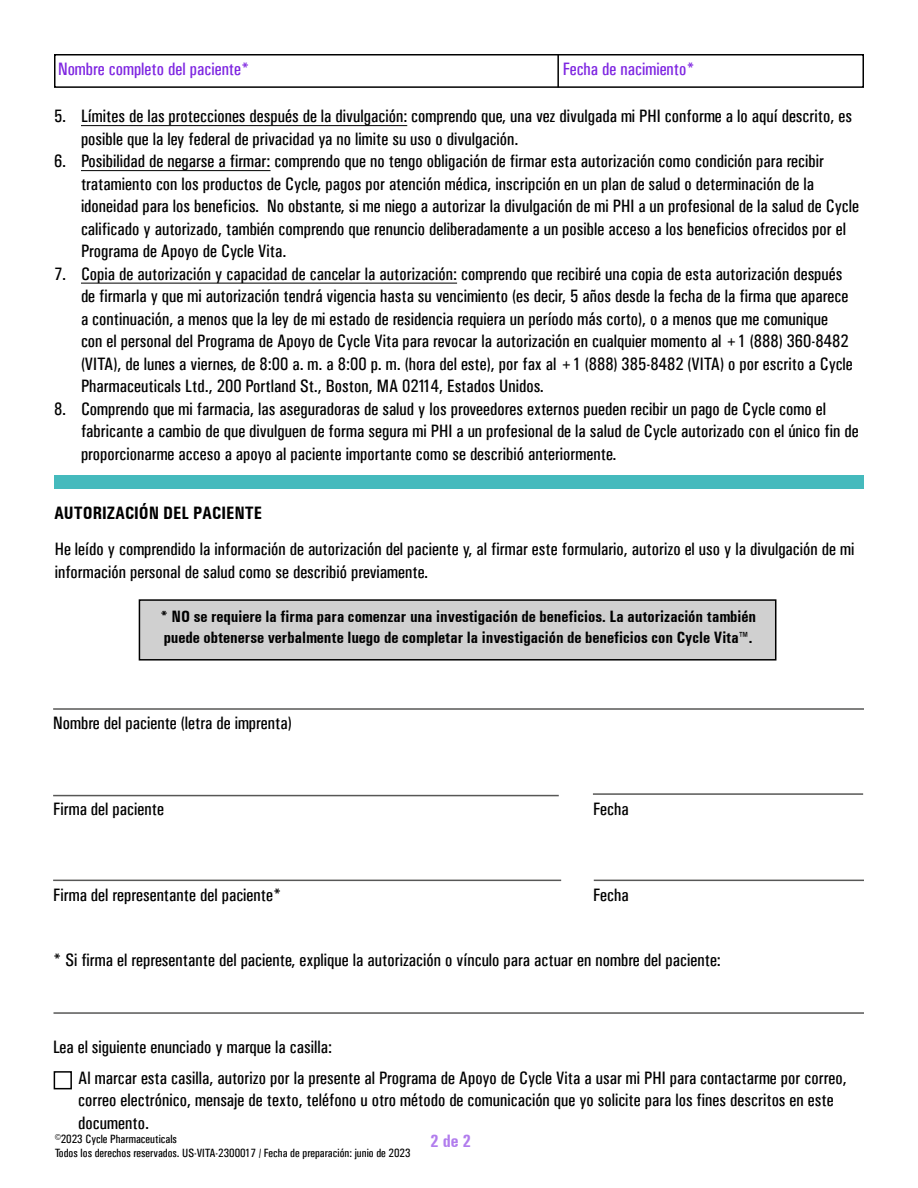
<style>
.page{position:relative;width:918px;height:1188px;background:#fff}
.page>*{position:absolute;margin:0;border:0;box-sizing:border-box;transform-origin:0 0}
.t1{font:18px/22.5px "Univers Condensed";color:#000}
.t2{font:18px "Univers Condensed";color:#7e25e1}
.t3{font:700 condensed 18px "Univers";color:#000}
.t4{font:700 condensed 18px "Univers";color:#b17ced}
.t5{font:700 condensed 16.5px/21px "Univers";color:#000}
.t6{font:12px/14.4px "Univers Condensed";color:#000}
</style>
<div class="page">
<div style="left:54px;top:54px;width:810px;height:34px;border:2px solid #000"></div>
<hr style="left:557px;top:55px;width:2px;height:32px;background:#000">
<div style="left:139px;top:600px;width:637px;height:60px;background:#d0d0d0"></div>
<div style="left:139px;top:599px;width:637px;height:62px;border:2px solid #000"></div>
<hr style="left:81px;top:125px;width:326px;height:1px;background:#000">
<hr style="left:81px;top:170px;width:190px;height:1px;background:#000">
<hr style="left:81px;top:283px;width:376px;height:1px;background:#000">
<div style="left:54px;top:475px;width:810px;height:14px;background:#45babd"></div>
<hr style="left:53px;top:708px;width:811px;height:2px;background:#575756">
<hr style="left:53px;top:795px;width:506px;height:1px;background:#575756">
<hr style="left:593px;top:793px;width:270px;height:2px;background:#575756">
<hr style="left:53px;top:880px;width:508px;height:1px;background:#575756">
<hr style="left:594px;top:880px;width:270px;height:1px;background:#575756">
<hr style="left:53px;top:1012px;width:811px;height:2px;background:#575756">
<div style="left:54px;top:1071px;width:18px;height:18px;border:2px solid #000"></div>
<p class="t2" style="left:58px;top:59px;width:193px">Nombre completo del paciente*</p>
<p class="t2" style="left:563px;top:59px;width:134px">Fecha de nacimiento*</p>
<p class="t1" style="left:81px;top:105px;width:773px;text-indent:-27px">5. Límites de las protecciones después de la divulgación: comprendo que, una vez divulgada mi PHI conforme a lo aquí descrito, es posible que la ley federal de privacidad ya no limite su uso o divulgación.</p>
<p class="t1" style="left:81px;top:150px;width:780px;text-indent:-27px">6. Posibilidad de negarse a firmar: comprendo que no tengo obligación de firmar esta autorización como condición para recibir tratamiento con los productos de Cycle, pagos por atención médica, inscripción en un plan de salud o determinación de la idoneidad para los beneficios. No obstante, si me niego a autorizar la divulgación de mi PHI a un profesional de la salud de Cycle calificado y autorizado, también comprendo que renuncio deliberadamente a un posible acceso a los beneficios ofrecidos por el Programa de Apoyo de Cycle Vita.</p>
<p class="t1" style="left:81px;top:262px;width:773px;text-indent:-27px">7. Copia de autorización y capacidad de cancelar la autorización: comprendo que recibiré una copia de esta autorización después de firmarla y que mi autorización tendrá vigencia hasta su vencimiento (es decir, 5 años desde la fecha de la firma que aparece a continuación, a menos que la ley de mi estado de residencia requiera un período más corto), o a menos que me comunique con el personal del Programa de Apoyo de Cycle Vita para revocar la autorización en cualquier momento al +1 (888) 360-8482 (VITA), de lunes a viernes, de 8:00 a. m. a 8:00 p. m. (hora del este), por fax al +1 (888) 385-8482 (VITA) o por escrito a Cycle Pharmaceuticals Ltd., 200 Portland St., Boston, MA 02114, Estados Unidos.</p>
<p class="t1" style="left:81px;top:397px;width:779px;text-indent:-27px">8. Comprendo que mi farmacia, las aseguradoras de salud y los proveedores externos pueden recibir un pago de Cycle como el fabricante a cambio de que divulguen de forma segura mi PHI a un profesional de la salud de Cycle autorizado con el único fin de proporcionarme acceso a apoyo al paciente importante como se describió anteriormente.</p>
<p class="t3" style="left:54px;top:502px;width:210px">AUTORIZACIÓN DEL PACIENTE</p>
<p class="t1" style="left:55px;top:538px;width:801px">He leído y comprendido la información de autorización del paciente y, al firmar este formulario, autorizo el uso y la divulgación de mi información personal de salud como se describió previamente.</p>
<p class="t5" style="left:160px;top:606px;width:598px">* NO se requiere la firma para comenzar una investigación de beneficios. La autorización también puede obtenerse verbalmente luego de completar la investigación de beneficios con Cycle Vita™.</p>
<p class="t1" style="left:53px;top:711px;width:240px">Nombre del paciente (letra de imprenta)</p>
<p class="t1" style="left:53px;top:798px;width:112px">Firma del paciente</p>
<p class="t1" style="left:593px;top:798px;width:37px">Fecha</p>
<p class="t1" style="left:53px;top:884px;width:230px">Firma del representante del paciente*</p>
<p class="t1" style="left:593px;top:884px;width:37px">Fecha</p>
<p class="t1" style="left:53px;top:949px;width:669px">* Si firma el representante del paciente, explique la autorización o vínculo para actuar en nombre del paciente:</p>
<p class="t1" style="left:78px;top:1031px;width:770px;line-height:30.9px;text-indent:-25px">Lea el siguiente enunciado y marque la casilla:<br>Al marcar esta casilla, autorizo por la presente al Programa de Apoyo de Cycle Vita a usar mi PHI para contactarme por correo,</p>
<p class="t1" style="left:78px;top:1089px;width:757px">correo electrónico, mensaje de texto, teléfono u otro método de comunicación que yo solicite para los fines descritos en este documento.</p>
<p class="t6" style="left:55px;top:1132px;width:358px">©2023 Cycle Pharmaceuticals<br>Todos los derechos reservados. US-VITA-2300017 / Fecha de preparación: junio de 2023</p>
<p class="t4" style="left:430px;top:1130px;width:42px">2 de 2</p>
</div>
